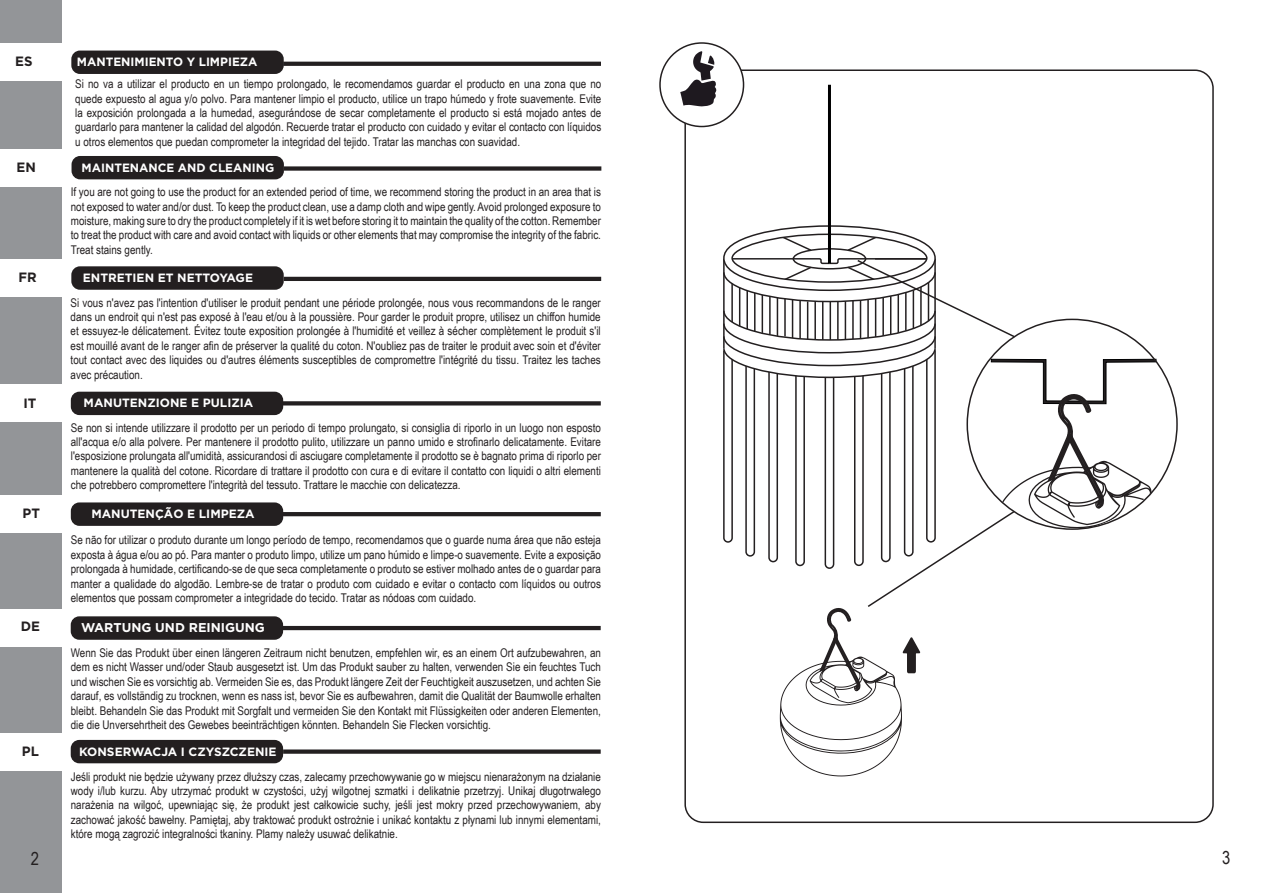
<style>
.page{position:relative;width:1263px;height:893px;background:#fff}
.page>*{position:absolute;margin:0;border:0;box-sizing:border-box;transform-origin:0 0}
.t1{font:18px "Arial Narrow";color:#231f20}
.t2{font:700 13.5px "Gotham";color:#231f20}
.t3{font:700 12.75px "Gotham";color:#fff}
.t4{font:12px/14.4px "Arial Narrow";color:#231f20;text-align:justify}
.t5{font:700 12px "Gotham";color:#fff}
</style>
<div class="page">
<svg style="left:284px;top:62px;width:317px;height:4px"></svg>
<div style="left:72px;top:156px;width:212px;height:23px;background:#231f20;border-radius:9px"></div>
<div style="left:71px;top:51px;width:213px;height:23px;background:#231f20;border-radius:9px"></div>
<div style="left:284px;top:166px;width:317px;height:5px;background:#231f20"></div>
<div style="left:659px;top:42px;width:85px;height:85px;border:2px solid #231f20;border-radius:50%"></div>
<svg style="left:680px;top:51px;width:37px;height:56px"></svg>
<div style="left:71px;top:392px;width:212px;height:23px;background:#231f20;border-radius:9px"></div>
<div style="left:71px;top:502px;width:212px;height:24px;background:#231f20;border-radius:9px"></div>
<div style="left:71px;top:266px;width:213px;height:24px;background:#231f20;border-radius:9px"></div>
<hr style="left:284px;top:277px;width:317px;height:4px;background:#231f20">
<svg style="left:283px;top:401px;width:318px;height:4px"></svg>
<hr style="left:265px;top:512px;width:336px;height:4px;background:#231f20">
<div style="left:71px;top:616px;width:212px;height:24px;background:#231f20;border-radius:9px"></div>
<hr style="left:264px;top:626px;width:337px;height:4px;background:#231f20">
<div style="left:71px;top:740px;width:212px;height:23px;background:#231f20;border-radius:9px"></div>
<div style="left:283px;top:749px;width:318px;height:5px;background:#231f20"></div>
<div style="left:0;top:0;width:62px;height:893px;background:#939598"></div>
<div style="left:0;top:43px;width:68px;height:38px;background:#fff"></div>
<div style="left:0;top:149px;width:68px;height:38px;background:#fff"></div>
<div style="left:0;top:259px;width:66px;height:38px;background:#fff"></div>
<div style="left:0;top:384px;width:66px;height:38px;background:#fff"></div>
<div style="left:0;top:495px;width:66px;height:38px;background:#fff"></div>
<div style="left:0;top:609px;width:66px;height:38px;background:#fff"></div>
<div style="left:0;top:733px;width:66px;height:38px;background:#fff"></div>
<svg style="left:723px;top:225px;width:438px;height:551px"></svg>
<hr style="left:828px;top:85px;width:3px;height:179px;background:#000001">
<p class="t2" style="left:15px;top:54px;width:19px">ES</p>
<p class="t5" style="left:77px;top:55px;width:182px">MANTENIMIENTO Y LIMPIEZA</p>
<p class="t2" style="left:17px;top:159px;width:21px">EN</p>
<p class="t4" style="left:75px;top:76px;width:528px">Si no va a utilizar el producto en un tiempo prolongado, le recomendamos guardar el producto en una zona que no quede expuesto al agua y/o polvo. Para mantener limpio el producto, utilice un trapo húmedo y frote suavemente. Evite la exposición prolongada a la humedad, asegurándose de secar completamente el producto si está mojado antes de guardarlo para mantener la calidad del algodón. Recuerde tratar el producto con cuidado y evitar el contacto con líquidos u otros elementos que puedan comprometer la integridad del tejido. Tratar las manchas con suavidad.</p>
<p class="t4" style="left:71px;top:184px;width:532px">If you are not going to use the product for an extended period of time, we recommend storing the product in an area that is not exposed to water and/or dust. To keep the product clean, use a damp cloth and wipe gently. Avoid prolonged exposure to moisture, making sure to dry the product completely if it is wet before storing it to maintain the quality of the cotton. Remember to treat the product with care and avoid contact with liquids or other elements that may compromise the integrity of the fabric.<br>Treat stains gently.</p>
<p class="t5" style="left:82px;top:160px;width:194px">MAINTENANCE AND CLEANING</p>
<p class="t2" style="left:19px;top:269px;width:20px">FR</p>
<p class="t5" style="left:83px;top:271px;width:172px">ENTRETIEN ET NETTOYAGE</p>
<p class="t4" style="left:71px;top:295px;width:532px">Si vous n'avez pas l'intention d'utiliser le produit pendant une période prolongée, nous vous recommandons de le ranger dans un endroit qui n'est pas exposé à l'eau et/ou à la poussière. Pour garder le produit propre, utilisez un chiffon humide et essuyez-le délicatement. Évitez toute exposition prolongée à l'humidité et veillez à sécher complètement le produit s'il est mouillé avant de le ranger afin de préserver la qualité du coton. N'oubliez pas de traiter le produit avec soin et d'éviter tout contact avec des liquides ou d'autres éléments susceptibles de compromettre l'intégrité du tissu. Traitez les taches avec précaution.</p>
<p class="t2" style="left:23px;top:395px;width:15px">IT</p>
<p class="t5" style="left:84px;top:396px;width:171px">MANUTENZIONE E PULIZIA</p>
<p class="t4" style="left:71px;top:420px;width:532px">Se non si intende utilizzare il prodotto per un periodo di tempo prolungato, si consiglia di riporlo in un luogo non esposto all'acqua e/o alla polvere. Per mantenere il prodotto pulito, utilizzare un panno umido e strofinarlo delicatamente. Evitare l'esposizione prolungata all'umidità, assicurandosi di asciugare completamente il prodotto se è bagnato prima di riporlo per mantenere la qualità del cotone. Ricordare di trattare il prodotto con cura e di evitare il contatto con liquidi o altri elementi che potrebbero compromettere l'integrità del tessuto. Trattare le macchie con delicatezza.</p>
<p class="t2" style="left:23px;top:506px;width:19px">PT</p>
<p class="t5" style="left:91px;top:507px;width:165px">MANUTENÇÃO E LIMPEZA</p>
<p class="t4" style="left:71px;top:532px;width:532px">Se não for utilizar o produto durante um longo período de tempo, recomendamos que o guarde numa área que não esteja exposta à água e/ou ao pó. Para manter o produto limpo, utilize um pano húmido e limpe-o suavemente. Evite a exposição prolongada à humidade, certificando-se de que seca completamente o produto se estiver molhado antes de o guardar para manter a qualidade do algodão. Lembre-se de tratar o produto com cuidado e evitar o contacto com líquidos ou outros elementos que possam comprometer a integridade do tecido. Tratar as nódoas com cuidado.</p>
<p class="t2" style="left:21px;top:618px;width:21px">DE</p>
<p class="t3" style="left:81px;top:620px;width:185px">WARTUNG UND REINIGUNG</p>
<p class="t4" style="left:71px;top:645px;width:532px">Wenn Sie das Produkt über einen längeren Zeitraum nicht benutzen, empfehlen wir, es an einem Ort aufzubewahren, an dem es nicht Wasser und/oder Staub ausgesetzt ist. Um das Produkt sauber zu halten, verwenden Sie ein feuchtes Tuch und wischen Sie es vorsichtig ab. Vermeiden Sie es, das Produkt längere Zeit der Feuchtigkeit auszusetzen, und achten Sie darauf, es vollständig zu trocknen, wenn es nass ist, bevor Sie es aufbewahren, damit die Qualität der Baumwolle erhalten bleibt. Behandeln Sie das Produkt mit Sorgfalt und vermeiden Sie den Kontakt mit Flüssigkeiten oder anderen Elementen, die die Unversehrtheit des Gewebes beeinträchtigen könnten. Behandeln Sie Flecken vorsichtig.</p>
<p class="t2" style="left:22px;top:743px;width:19px">PL</p>
<p class="t5" style="left:79px;top:744px;width:199px">KONSERWACJA I CZYSZCZENIE</p>
<p class="t4" style="left:71px;top:769px;width:532px">Jeśli produkt nie będzie używany przez dłuższy czas, zalecamy przechowywanie go w miejscu nienarażonym na działanie wody i/lub kurzu. Aby utrzymać produkt w czystości, użyj wilgotnej szmatki i delikatnie przetrzyj. Unikaj długotrwałego narażenia na wilgoć, upewniając się, że produkt jest całkowicie suchy, jeśli jest mokry przed przechowywaniem, aby zachować jakość bawełny. Pamiętaj, aby traktować produkt ostrożnie i unikać kontaktu z płynami lub innymi elementami, które mogą zagrozić integralności tkaniny. Plamy należy usuwać delikatnie.</p>
<h1 class="t1" style="left:31px;top:845px;width:10px">2</h1>
<h1 class="t1" style="left:1222px;top:844px;width:10px">3</h1>
</div>
